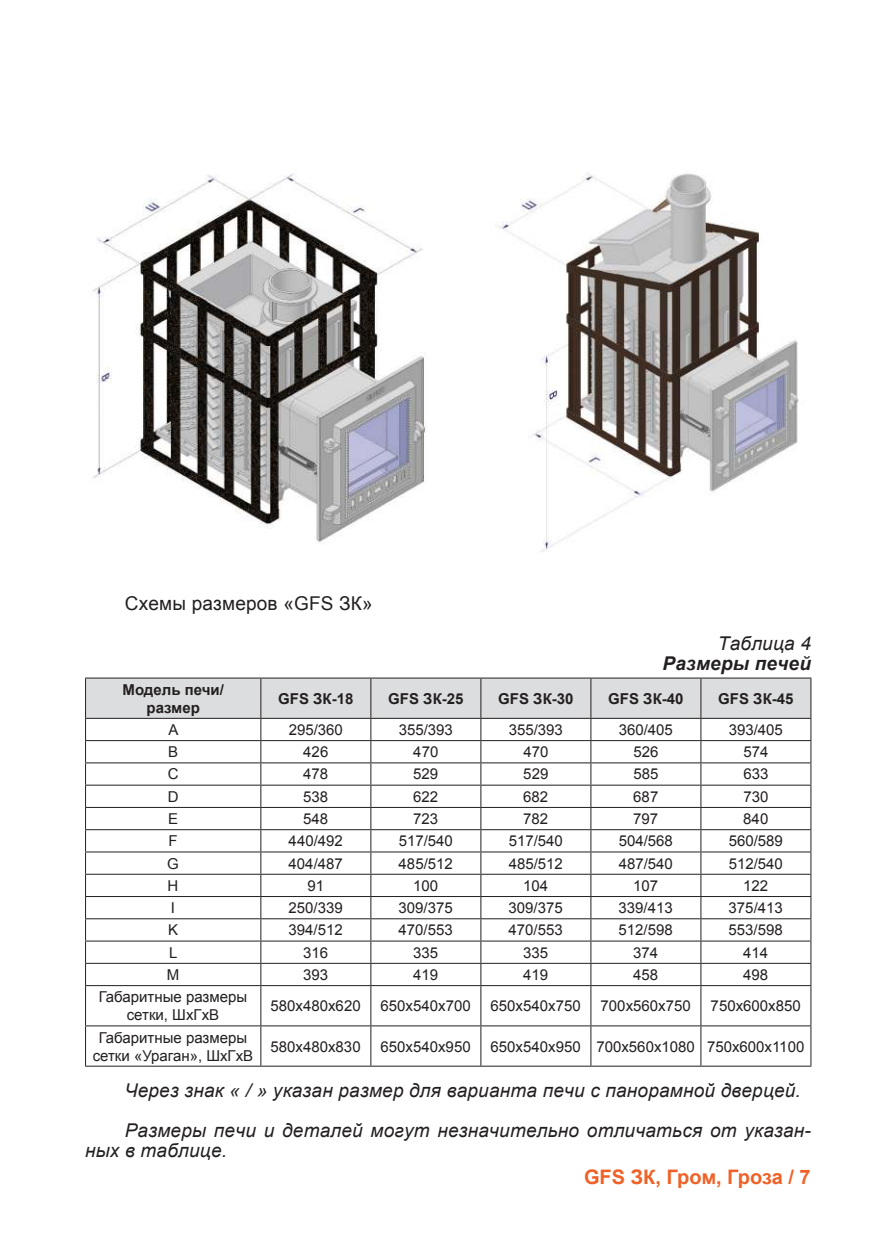
<style>
.page{position:relative;width:896px;height:1248px;background:#fff}
.page>*{position:absolute;margin:0;border:0;box-sizing:border-box;transform-origin:0 0}
.t1{font:700 20px "Arial";letter-spacing:-.005em;color:#ef6127}
.t2{font:italic 19px/40px "Arial";letter-spacing:.01em;color:#231f20}
.t3{font:19px "Arial";letter-spacing:.01em;color:#231f20}
.t4{font:italic 700 19px "Arial";letter-spacing:.01em;color:#231f20}
.t5{font:15px/18px "Arial";color:#231f20;text-align:center}
.t6{font:700 15px/18px "Arial";color:#231f20;text-align:center}
</style>
<div class="page">
<hr style="left:85px;top:677px;width:176px;height:1px;background:#231f20">
<hr style="left:261px;top:677px;width:110px;height:1px;background:#231f20">
<hr style="left:371px;top:677px;width:110px;height:1px;background:#231f20">
<hr style="left:481px;top:677px;width:110px;height:1px;background:#231f20">
<hr style="left:591px;top:677px;width:110px;height:1px;background:#231f20">
<hr style="left:701px;top:677px;width:110px;height:1px;background:#231f20">
<svg style="left:85px;top:678px;width:726px;height:307px"></svg>
<hr style="left:85px;top:986px;width:1px;height:39px;background:#231f20">
<hr style="left:260px;top:986px;width:1px;height:39px;background:#231f20">
<hr style="left:370px;top:986px;width:1px;height:39px;background:#231f20">
<hr style="left:480px;top:986px;width:1px;height:39px;background:#231f20">
<hr style="left:590px;top:986px;width:1px;height:39px;background:#231f20">
<hr style="left:700px;top:986px;width:1px;height:39px;background:#231f20">
<hr style="left:810px;top:986px;width:1px;height:39px;background:#231f20">
<hr style="left:85px;top:1025px;width:176px;height:1px;background:#231f20">
<hr style="left:85px;top:1026px;width:1px;height:39px;background:#231f20">
<hr style="left:261px;top:1025px;width:110px;height:1px;background:#231f20">
<hr style="left:260px;top:1026px;width:1px;height:39px;background:#231f20">
<hr style="left:371px;top:1025px;width:110px;height:1px;background:#231f20">
<hr style="left:370px;top:1026px;width:1px;height:39px;background:#231f20">
<hr style="left:481px;top:1025px;width:110px;height:1px;background:#231f20">
<hr style="left:480px;top:1026px;width:1px;height:39px;background:#231f20">
<hr style="left:591px;top:1025px;width:110px;height:1px;background:#231f20">
<hr style="left:590px;top:1026px;width:1px;height:39px;background:#231f20">
<hr style="left:701px;top:1025px;width:110px;height:1px;background:#231f20">
<hr style="left:700px;top:1026px;width:1px;height:39px;background:#231f20">
<hr style="left:810px;top:1026px;width:1px;height:39px;background:#231f20">
<hr style="left:85px;top:1065px;width:176px;height:1px;background:#231f20">
<hr style="left:261px;top:1065px;width:110px;height:1px;background:#231f20">
<hr style="left:371px;top:1065px;width:110px;height:1px;background:#231f20">
<hr style="left:481px;top:1065px;width:110px;height:1px;background:#231f20">
<hr style="left:591px;top:1065px;width:110px;height:1px;background:#231f20">
<hr style="left:701px;top:1065px;width:110px;height:1px;background:#231f20">
<hr style="left:85px;top:985px;width:176px;height:1px;background:#231f20">
<hr style="left:261px;top:985px;width:110px;height:1px;background:#231f20">
<hr style="left:371px;top:985px;width:110px;height:1px;background:#231f20">
<hr style="left:481px;top:985px;width:110px;height:1px;background:#231f20">
<hr style="left:591px;top:985px;width:110px;height:1px;background:#231f20">
<hr style="left:701px;top:985px;width:110px;height:1px;background:#231f20">
<img style="left:92px;top:173px;width:707px;height:379px">
<p class="t3" style="left:125px;top:590px;width:249px">Схемы размеров «GFS ЗК»</p>
<p class="t2" style="left:718px;top:623px;width:94px">Таблица 4</p>
<p class="t4" style="left:662px;top:650px;width:150px">Размеры печей</p>
<p class="t6" style="left:122px;top:680px;width:103px">Модель печи/ размер</p>
<p class="t6" style="left:278px;top:689px;width:77px">GFS ЗК-18</p>
<p class="t6" style="left:388px;top:689px;width:77px">GFS ЗК-25</p>
<p class="t6" style="left:498px;top:689px;width:77px">GFS ЗК-30</p>
<p class="t6" style="left:608px;top:689px;width:77px">GFS ЗК-40</p>
<p class="t6" style="left:718px;top:689px;width:77px">GFS ЗК-45</p>
<p class="t5" style="left:169px;top:720px;width:12px">A</p>
<p class="t5" style="left:289px;top:720px;width:56px">295/360</p>
<p class="t5" style="left:399px;top:720px;width:56px">355/393</p>
<p class="t5" style="left:509px;top:720px;width:56px">355/393</p>
<p class="t5" style="left:619px;top:720px;width:56px">360/405</p>
<p class="t5" style="left:729px;top:720px;width:56px">393/405</p>
<p class="t5" style="left:168px;top:743px;width:12px">B</p>
<p class="t5" style="left:303px;top:743px;width:27px">426</p>
<p class="t5" style="left:413px;top:743px;width:27px">470</p>
<p class="t5" style="left:523px;top:743px;width:27px">470</p>
<p class="t5" style="left:633px;top:743px;width:27px">526</p>
<p class="t5" style="left:743px;top:743px;width:27px">574</p>
<p class="t5" style="left:168px;top:765px;width:12px">C</p>
<p class="t5" style="left:303px;top:765px;width:27px">478</p>
<p class="t5" style="left:413px;top:765px;width:27px">529</p>
<p class="t5" style="left:523px;top:765px;width:27px">529</p>
<p class="t5" style="left:633px;top:765px;width:27px">585</p>
<p class="t5" style="left:743px;top:765px;width:27px">633</p>
<p class="t5" style="left:168px;top:787px;width:12px">D</p>
<p class="t5" style="left:303px;top:787px;width:27px">538</p>
<p class="t5" style="left:413px;top:787px;width:27px">622</p>
<p class="t5" style="left:523px;top:787px;width:27px">682</p>
<p class="t5" style="left:633px;top:787px;width:27px">687</p>
<p class="t5" style="left:743px;top:787px;width:27px">730</p>
<p class="t5" style="left:168px;top:809px;width:12px">E</p>
<p class="t5" style="left:303px;top:809px;width:27px">548</p>
<p class="t5" style="left:413px;top:809px;width:27px">723</p>
<p class="t5" style="left:523px;top:809px;width:27px">782</p>
<p class="t5" style="left:633px;top:809px;width:27px">797</p>
<p class="t5" style="left:743px;top:809px;width:27px">840</p>
<p class="t5" style="left:168px;top:832px;width:11px">F</p>
<p class="t5" style="left:289px;top:832px;width:56px">440/492</p>
<p class="t5" style="left:399px;top:832px;width:56px">517/540</p>
<p class="t5" style="left:509px;top:832px;width:56px">517/540</p>
<p class="t5" style="left:619px;top:832px;width:56px">504/568</p>
<p class="t5" style="left:728px;top:832px;width:56px">560/589</p>
<p class="t5" style="left:167px;top:854px;width:13px">G</p>
<p class="t5" style="left:289px;top:854px;width:56px">404/487</p>
<p class="t5" style="left:399px;top:854px;width:56px">485/512</p>
<p class="t5" style="left:509px;top:854px;width:56px">485/512</p>
<p class="t5" style="left:619px;top:854px;width:56px">487/540</p>
<p class="t5" style="left:728px;top:854px;width:56px">512/540</p>
<p class="t5" style="left:168px;top:876px;width:12px">H</p>
<p class="t5" style="left:307px;top:876px;width:18px">91</p>
<p class="t5" style="left:413px;top:876px;width:27px">100</p>
<p class="t5" style="left:523px;top:876px;width:27px">104</p>
<p class="t5" style="left:633px;top:876px;width:27px">107</p>
<p class="t5" style="left:743px;top:876px;width:27px">122</p>
<p class="t5" style="left:171px;top:898px;width:6px">I</p>
<p class="t5" style="left:289px;top:898px;width:56px">250/339</p>
<p class="t5" style="left:398px;top:898px;width:56px">309/375</p>
<p class="t5" style="left:508px;top:898px;width:56px">309/375</p>
<p class="t5" style="left:618px;top:898px;width:56px">339/413</p>
<p class="t5" style="left:728px;top:898px;width:56px">375/413</p>
<p class="t5" style="left:168px;top:921px;width:12px">K</p>
<p class="t5" style="left:288px;top:921px;width:56px">394/512</p>
<p class="t5" style="left:398px;top:921px;width:56px">470/553</p>
<p class="t5" style="left:508px;top:921px;width:56px">470/553</p>
<p class="t5" style="left:618px;top:921px;width:56px">512/598</p>
<p class="t5" style="left:728px;top:921px;width:56px">553/598</p>
<p class="t5" style="left:169px;top:943px;width:10px">L</p>
<p class="t5" style="left:303px;top:943px;width:27px">316</p>
<p class="t5" style="left:413px;top:943px;width:27px">335</p>
<p class="t5" style="left:523px;top:943px;width:27px">335</p>
<p class="t5" style="left:633px;top:943px;width:27px">374</p>
<p class="t5" style="left:743px;top:943px;width:27px">414</p>
<p class="t5" style="left:167px;top:965px;width:14px">M</p>
<p class="t5" style="left:303px;top:965px;width:27px">393</p>
<p class="t5" style="left:413px;top:965px;width:27px">419</p>
<p class="t5" style="left:523px;top:965px;width:27px">419</p>
<p class="t5" style="left:633px;top:965px;width:27px">458</p>
<p class="t5" style="left:743px;top:965px;width:27px">498</p>
<p class="t5" style="left:99px;top:988px;width:150px">Габаритные размеры сетки, ШхГхВ</p>
<p class="t5" style="left:271px;top:997px;width:92px">580х480х620</p>
<p class="t5" style="left:381px;top:997px;width:92px">650х540х700</p>
<p class="t5" style="left:490px;top:997px;width:92px">650х540х750</p>
<p class="t5" style="left:600px;top:997px;width:92px">700х560х750</p>
<p class="t5" style="left:710px;top:997px;width:92px">750х600х850</p>
<p class="t5" style="left:93px;top:1028px;width:162px">Габаритные размеры сетки «Ураган», ШхГхВ</p>
<p class="t5" style="left:271px;top:1037px;width:92px">580х480х830</p>
<p class="t5" style="left:380px;top:1037px;width:92px">650х540х950</p>
<p class="t5" style="left:490px;top:1037px;width:315px">650х540х950 700х560х1080 750х600х1100</p>
<p class="t2" style="left:125px;top:1070px;width:687px">Через знак « / » указан размер для варианта печи с панорамной дверцей.<br>Размеры печи и деталей могут незначительно отличаться от указан-</p>
<p class="t2" style="left:85px;top:1130px;width:143px">ных в таблице.</p>
<h1 class="t1" style="left:584px;top:1163px;width:228px">GFS ЗК, Гром, Гроза / 7</h1>
</div>
